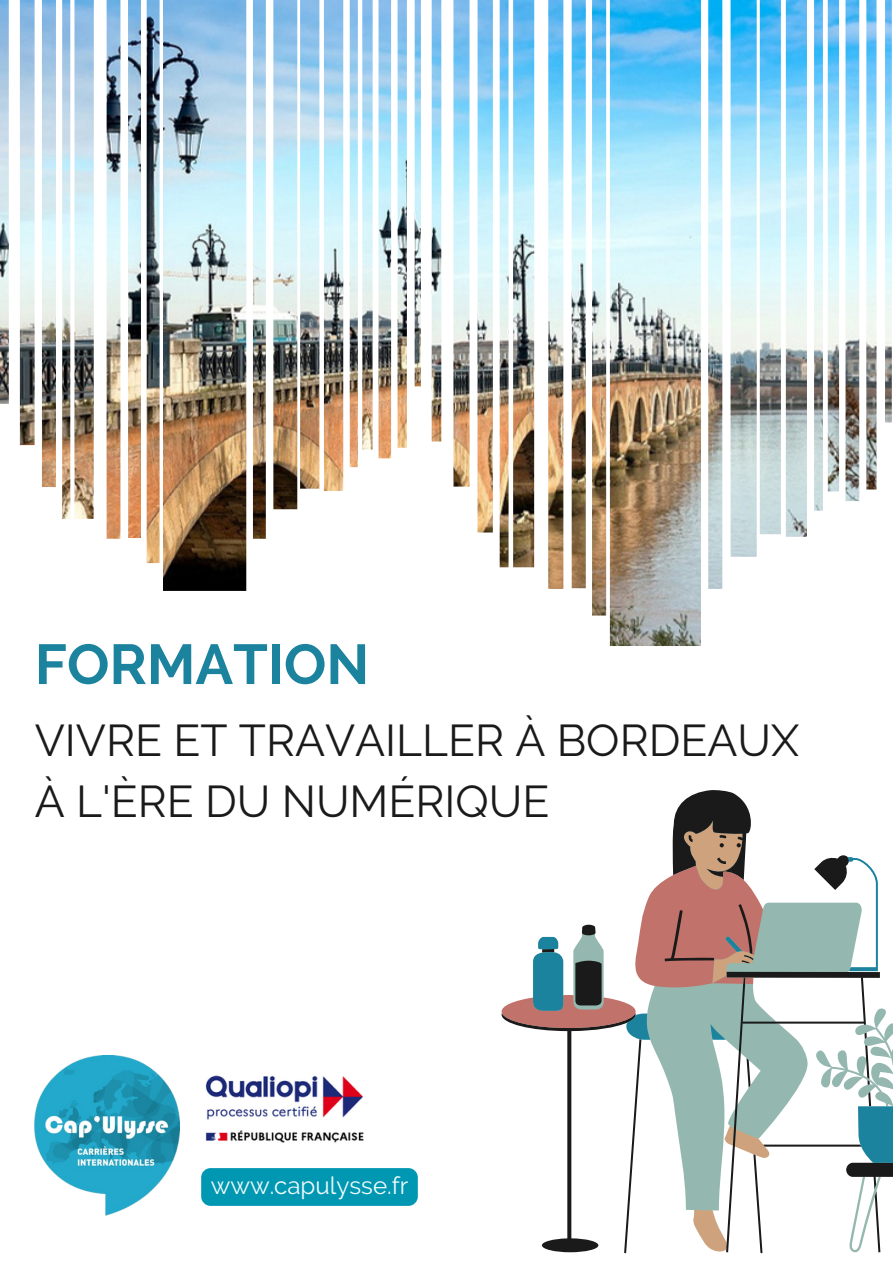
<style>
.page{position:relative;width:893px;height:1264px;background:#fff}
.page>*{position:absolute;margin:0;border:0;box-sizing:border-box;transform-origin:0 0}
.t1{font:700 56.1px "Raleway";color:#1b839e}
.t2{font:44.4px/61.8px "Raleway";color:#1a1a1a}
.t3{font:24.15px "Raleway";color:#f1fbfc}
</style>
<div class="page">
<img style="left:205px;top:1075px;width:159px;height:68px">
<div style="left:201px;top:1168px;width:217px;height:37px;background:#0097b2;border-radius:9px"></div>
<svg style="left:674px;top:790px;width:218px;height:462px"></svg>
<svg style="left:501px;top:820px;width:268px;height:432px"></svg>
<svg style="left:533px;top:857px;width:359px;height:305px"></svg>
<img style="left:0;top:0;width:421px;height:591px">
<img style="left:431px;top:0;width:460px;height:646px">
<img style="left:35px;top:1055px;width:145px;height:160px">
<p class="t1" style="left:35px;top:631px;width:336px">FORMATION</p>
<p class="t2" style="left:35px;top:709px;width:765px">VIVRE ET TRAVAILLER À BORDEAUX<br>À L'ÈRE DU NUMÉRIQUE</p>
<p class="t3" style="left:211px;top:1171px;width:199px">www.capulysse.fr</p>
</div>
